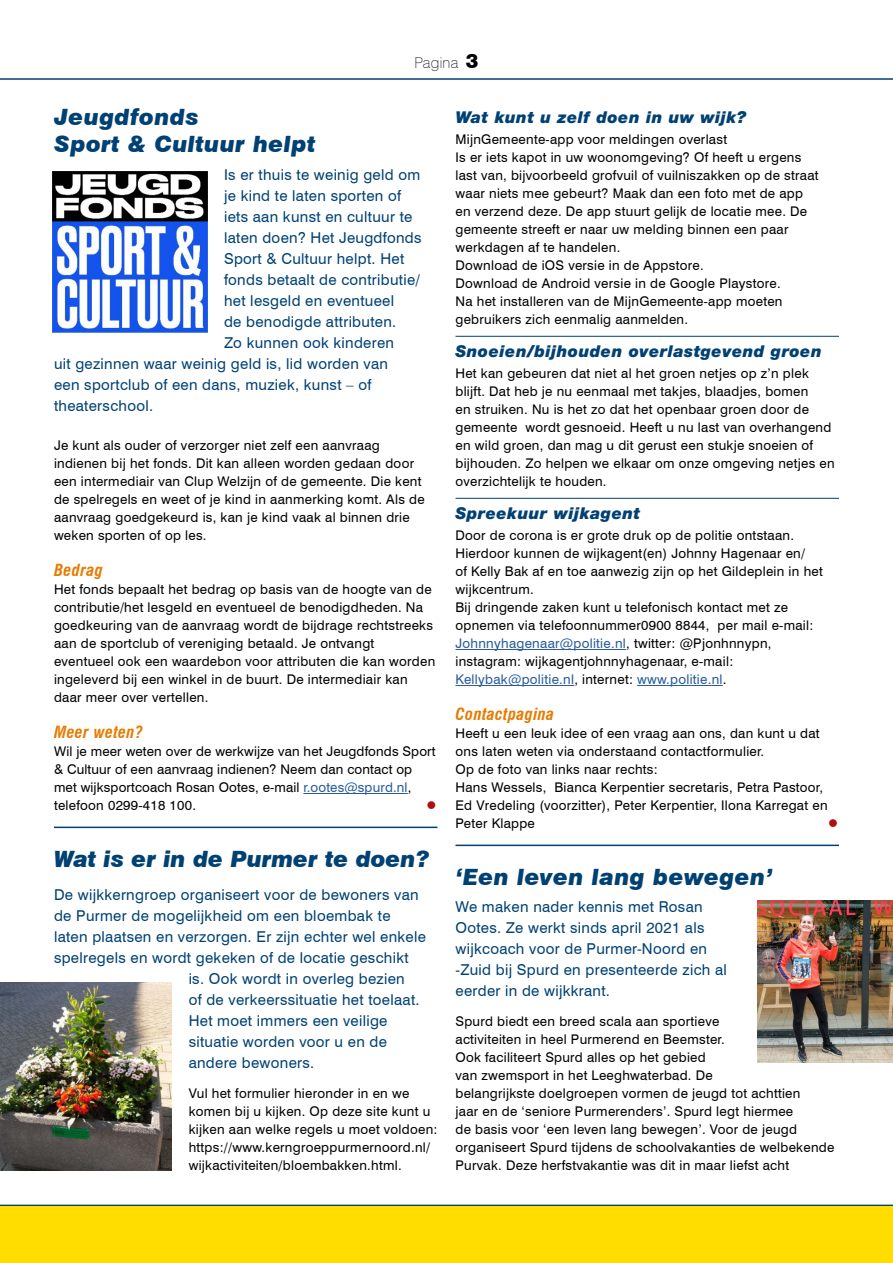
<style>
.page{position:relative;width:893px;height:1263px;background:#fff}
.page>*{position:absolute;margin:0;border:0;box-sizing:border-box;transform-origin:0 0}
.H1__Kop{font:italic 900 22.5px/27px "Swiss 721 BT";letter-spacing:.02em;color:#004174}
.H1__Kop-2{font:italic 900 22.5px "Swiss 721 BT";color:#004174}
.H4__Bieb_met_lijn{font:italic 900 16.35px "Helvetica Neue";letter-spacing:.03em;color:#004174}
.H2__Subkop{font:italic 700 condensed 16.35px "Swiss 721 BT";letter-spacing:.02em;color:#e77b00}
.H3__Bieb_zonder_lijn{font:italic 900 16.35px "Helvetica Neue";letter-spacing:.03em;color:#004174}
.H__Introtekst{font:15px/21px "Swiss 721 BT";letter-spacing:.02em;color:#004174}
.t1{font:100 15px "Swiss 721 BT";letter-spacing:.02em;color:#000}
.P__Tekst_plat{font:13.35px/18px "Swiss 721 BT";letter-spacing:.02em;color:#000}
.P__Tekst_plat-2{font:13.35px "Wingdings";color:#b20e10}
.s1{font-family:"Swiss 721 BT Black No 2";font-weight:400;font-size:18px}
.s2{color:#275b9b}
</style>
<div class="page">
<hr style="left:0;top:78px;width:893px;height:2px;background:#004174">
<hr style="left:0;top:1205px;width:893px;height:1px;background:#004174">
<div style="left:0;top:1206px;width:893px;height:57px;background:#fd0"></div>
<hr style="left:303px;top:793px;width:105px;height:1px;background:#275b9b">
<hr style="left:54px;top:827px;width:383px;height:1px;background:#004174">
<hr style="left:455px;top:336px;width:384px;height:1px;background:#004174">
<hr style="left:455px;top:498px;width:384px;height:1px;background:#004174">
<hr style="left:455px;top:649px;width:171px;height:1px;background:#275b9b">
<hr style="left:455px;top:685px;width:119px;height:1px;background:#275b9b">
<hr style="left:637px;top:685px;width:86px;height:1px;background:#275b9b">
<hr style="left:455px;top:845px;width:384px;height:1px;background:#004174">
<img style="left:758px;top:900px;width:135px;height:162px">
<img style="left:0;top:982px;width:172px;height:188px">
<img style="left:53px;top:172px;width:154px;height:160px">
<p class="t1" style="left:414px;top:53px;width:66px">Pagina <span class="s1">3</span></p>
<h1 class="H1__Kop" style="left:54px;top:103px;width:263px">Jeugdfonds<br>Sport &amp; Cultuur helpt</h1>
<p class="H__Introtekst" style="left:224px;top:164px;width:198px">Is er thuis te weinig geld om</p>
<p class="H__Introtekst" style="left:224px;top:185px;width:179px">je kind te laten sporten of</p>
<p class="H__Introtekst" style="left:224px;top:206px;width:190px">iets aan kunst en cultuur te</p>
<p class="H__Introtekst" style="left:224px;top:227px;width:199px">laten doen? Het Jeugdfonds</p>
<p class="H__Introtekst" style="left:224px;top:248px;width:182px">Sport &amp; Cultuur helpt. Het</p>
<p class="H__Introtekst" style="left:224px;top:269px;width:197px">fonds betaalt de contributie/</p>
<p class="H__Introtekst" style="left:224px;top:290px;width:172px">het lesgeld en eventueel</p>
<p class="H__Introtekst" style="left:224px;top:311px;width:174px">de benodigde attributen.</p>
<p class="H__Introtekst" style="left:224px;top:332px;width:172px">Zo kunnen ook kinderen</p>
<p class="H__Introtekst" style="left:54px;top:353px;width:336px">uit gezinnen waar weinig geld is, lid worden van</p>
<p class="H__Introtekst" style="left:54px;top:374px;width:319px">een sportclub of een dans, muziek, kunst – of</p>
<p class="H__Introtekst" style="left:54px;top:395px;width:101px">theaterschool.</p>
<p class="P__Tekst_plat" style="left:54px;top:436px;width:372px">Je kunt als ouder of verzorger niet zelf een aanvraag indienen bij het fonds. Dit kan alleen worden gedaan door een intermediair van Clup Welzijn of de gemeente. Die kent de spelregels en weet of je kind in aanmerking komt. Als de aanvraag goedgekeurd is, kan je kind vaak al binnen drie weken sporten of op les.</p>
<h2 class="H2__Subkop" style="left:54px;top:560px;width:50px">Bedrag</h2>
<p class="P__Tekst_plat" style="left:54px;top:580px;width:383px">Het fonds bepaalt het bedrag op basis van de hoogte van de contributie/het lesgeld en eventueel de benodigdheden. Na goedkeuring van de aanvraag wordt de bijdrage rechtstreeks aan de sportclub of vereniging betaald. Je ontvangt eventueel ook een waardebon voor attributen die kan worden ingeleverd bij een winkel in de buurt. De intermediair kan daar meer over vertellen.</p>
<h2 class="H2__Subkop" style="left:54px;top:722px;width:90px">Meer weten?</h2>
<p class="P__Tekst_plat" style="left:54px;top:742px;width:383px">Wil je meer weten over de werkwijze van het Jeugdfonds Sport &amp; Cultuur of een aanvraag indienen? Neem dan contact op met wijksportcoach Rosan Ootes, e-mail <span class="s2">r.ootes@spurd.nl</span>, telefoon 0299-418 100.</p>
<p class="P__Tekst_plat-2" style="left:427px;top:798px;width:11px">●</p>
<h1 class="H1__Kop-2" style="left:54px;top:845px;width:377px">Wat is er in de Purmer te doen?</h1>
<p class="H__Introtekst" style="left:54px;top:884px;width:366px">De wijkkerngroep organiseert voor de bewoners van</p>
<p class="H__Introtekst" style="left:54px;top:905px;width:338px">de Purmer de mogelijkheid om een bloembak te</p>
<p class="H__Introtekst" style="left:54px;top:926px;width:374px">laten plaatsen en verzorgen. Er zijn echter wel enkele</p>
<p class="H__Introtekst" style="left:54px;top:947px;width:356px">spelregels en wordt gekeken of de locatie geschikt</p>
<p class="H__Introtekst" style="left:189px;top:968px;width:218px">is. Ook wordt in overleg bezien</p>
<p class="H__Introtekst" style="left:189px;top:989px;width:232px">of de verkeerssituatie het toelaat.</p>
<p class="H__Introtekst" style="left:189px;top:1010px;width:200px">Het moet immers een veilige</p>
<p class="H__Introtekst" style="left:189px;top:1031px;width:200px">situatie worden voor u en de</p>
<p class="H__Introtekst" style="left:189px;top:1052px;width:127px">andere bewoners.</p>
<p class="P__Tekst_plat" style="left:189px;top:1084px;width:250px">Vul het formulier hieronder in en we komen bij u kijken. Op deze site kunt u kijken aan welke regels u moet voldoen: https://www.kerngroeppurmernoord.nl/ wijkactiviteiten/bloembakken.html.</p>
<h3 class="H3__Bieb_zonder_lijn" style="left:455px;top:107px;width:292px">Wat kunt u zelf doen in uw wijk?</h3>
<p class="P__Tekst_plat" style="left:455px;top:130px;width:273px">MijnGemeente-app voor meldingen overlast</p>
<p class="P__Tekst_plat" style="left:455px;top:148px;width:365px">Is er iets kapot in uw woonomgeving? Of heeft u ergens last van, bijvoorbeeld grofvuil of vuilniszakken op de straat waar niets mee gebeurt? Maak dan een foto met de app en verzend deze. De app stuurt gelijk de locatie mee. De gemeente streeft er naar uw melding binnen een paar werkdagen af te handelen.</p>
<p class="P__Tekst_plat" style="left:455px;top:256px;width:250px">Download de iOS versie in de Appstore.</p>
<p class="P__Tekst_plat" style="left:455px;top:274px;width:327px">Download de Android versie in de Google Playstore.</p>
<p class="P__Tekst_plat" style="left:455px;top:292px;width:328px">Na het installeren van de MijnGemeente-app moeten gebruikers zich eenmalig aanmelden.</p>
<h4 class="H4__Bieb_met_lijn" style="left:455px;top:341px;width:368px">Snoeien/bijhouden overlastgevend groen</h4>
<p class="P__Tekst_plat" style="left:455px;top:364px;width:381px">Het kan gebeuren dat niet al het groen netjes op z’n plek blijft. Dat heb je nu eenmaal met takjes, blaadjes, bomen<br>en struiken. Nu is het zo dat het openbaar groen door de gemeente wordt gesnoeid. Heeft u nu last van overhangend en wild groen, dan mag u dit gerust een stukje snoeien of bijhouden. Zo helpen we elkaar om onze omgeving netjes en overzichtelijk te houden.</p>
<h4 class="H4__Bieb_met_lijn" style="left:455px;top:503px;width:186px">Spreekuur wijkagent</h4>
<p class="P__Tekst_plat" style="left:455px;top:526px;width:369px">Door de corona is er grote druk op de politie ontstaan.<br>Hierdoor kunnen de wijkagent(en) Johnny Hagenaar en/<br>of Kelly Bak af en toe aanwezig zijn op het Gildeplein in het wijkcentrum.</p>
<p class="P__Tekst_plat" style="left:455px;top:598px;width:359px">Bij dringende zaken kunt u telefonisch kontact met ze opnemen via telefoonnummer0900 8844, per mail e-mail:<br><span class="s2">Johnnyhagenaar@politie.nl</span>, twitter: @Pjonhnnypn, instagram: wijkagentjohnnyhagenaar, e-mail:<br><span class="s2">Kellybak@politie.nl</span>, internet: <span class="s2">www.politie.nl</span>.</p>
<h2 class="H2__Subkop" style="left:455px;top:704px;width:100px">Contactpagina</h2>
<p class="P__Tekst_plat" style="left:455px;top:724px;width:366px">Heeft u een leuk idee of een vraag aan ons, dan kunt u dat ons laten weten via onderstaand contactformulier.</p>
<p class="P__Tekst_plat" style="left:455px;top:760px;width:204px">Op de foto van links naar rechts:</p>
<p class="P__Tekst_plat" style="left:455px;top:778px;width:374px">Hans Wessels, Bianca Kerpentier secretaris, Petra Pastoor,<br>Ed Vredeling (voorzitter), Peter Kerpentier, Ilona Karregat en<br>Peter Klappe</p>
<p class="P__Tekst_plat-2" style="left:828px;top:816px;width:11px">●</p>
<h1 class="H1__Kop" style="left:455px;top:863px;width:319px">‘Een leven lang bewegen’</h1>
<p class="H__Introtekst" style="left:455px;top:896px;width:273px">We maken nader kennis met Rosan<br>Ootes. Ze werkt sinds april 2021 als wijkcoach voor de Purmer-Noord en -Zuid bij Spurd en presenteerde zich al eerder in de wijkkrant.</p>
<p class="P__Tekst_plat" style="left:455px;top:1012px;width:380px">Spurd biedt een breed scala aan sportieve<br>activiteiten in heel Purmerend en Beemster.<br>Ook faciliteert Spurd alles op het gebied<br>van zwemsport in het Leeghwaterbad. De<br>belangrijkste doelgroepen vormen de jeugd tot achttien<br>jaar en de ‘seniore Purmerenders’. Spurd legt hiermee<br>de basis voor ‘een leven lang bewegen’. Voor de jeugd organiseert Spurd tijdens de schoolvakanties de welbekende Purvak. Deze herfstvakantie was dit in maar liefst acht</p>
</div>
